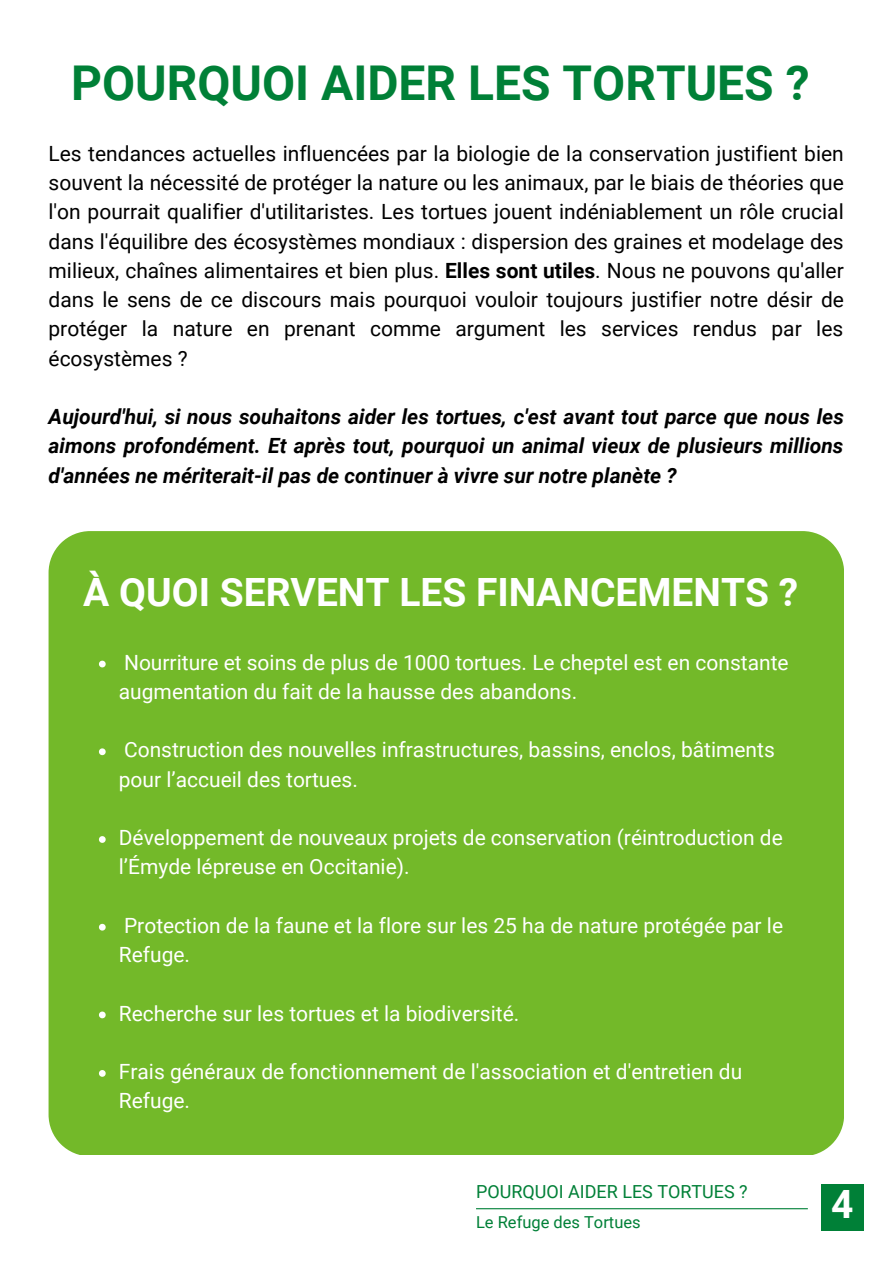
<style>
.page{position:relative;width:893px;height:1264px;background:#fff}
.page>*{position:absolute;margin:0;border:0;box-sizing:border-box;transform-origin:0 0}
.t1{font:700 48px "Roboto";color:#008037}
.t2{font:700 39px "Roboto";color:#fff}
.t3{font:21px/29.2px "Roboto";color:#000;text-align:justify}
.t4{font:21px/29.2px "Roboto";color:#fff}
.t5{font:italic 700 21px/29.2px "Roboto";color:#000;text-align:justify}
.t6{font:18px "Roboto";color:#008037}
.t7{font:16.5px "Roboto";color:#008037}
.s1{font-weight:700}
</style>
<div class="page">
<div style="left:820px;top:1184px;width:43px;height:46px;background:#008037"></div>
<hr style="left:476px;top:1208px;width:331px;height:1px;background:#008037">
<div style="left:49px;top:531px;width:794px;height:623px;background:#73b929"></div>
<svg style="left:99px;top:660px;width:7px;height:7px"></svg>
<svg style="left:99px;top:748px;width:7px;height:7px"></svg>
<svg style="left:99px;top:836px;width:7px;height:6px"></svg>
<svg style="left:99px;top:923px;width:7px;height:7px"></svg>
<svg style="left:99px;top:1011px;width:7px;height:7px"></svg>
<svg style="left:99px;top:1070px;width:7px;height:6px"></svg>
<h1 class="t1" style="left:71px;top:56px;width:739px">POURQUOI AIDER LES TORTUES ?</h1>
<p class="t3" style="left:49px;top:139px;width:796px">Les tendances actuelles influencées par la biologie de la conservation justifient bien souvent la nécessité de protéger la nature ou les animaux, par le biais de théories que l'on pourrait qualifier d'utilitaristes. Les tortues jouent indéniablement un rôle crucial dans l'équilibre des écosystèmes mondiaux : dispersion des graines et modelage des milieux, chaînes alimentaires et bien plus. <span class="s1">Elles sont utiles</span>. Nous ne pouvons qu'aller dans le sens de ce discours mais pourquoi vouloir toujours justifier notre désir de protéger la nature en prenant comme argument les services rendus par les écosystèmes ?</p>
<p class="t5" style="left:49px;top:402px;width:796px">Aujourd'hui, si nous souhaitons aider les tortues, c'est avant tout parce que nous les aimons profondément. Et après tout, pourquoi un animal vieux de plusieurs millions d'années ne mériterait-il pas de continuer à vivre sur notre planète ?</p>
<h2 class="t2" style="left:83px;top:570px;width:716px">À QUOI SERVENT LES FINANCEMENTS ?</h2>
<p class="t4" style="left:119px;top:648px;width:671px">Nourriture et soins de plus de 1000 tortues. Le cheptel est en constante augmentation du fait de la hausse des abandons.</p>
<p class="t4" style="left:119px;top:735px;width:657px">Construction des nouvelles infrastructures, bassins, enclos, bâtiments pour l’accueil des tortues.</p>
<p class="t4" style="left:119px;top:823px;width:665px">Développement de nouveaux projets de conservation (réintroduction de l’Émyde lépreuse en Occitanie).</p>
<p class="t4" style="left:119px;top:911px;width:665px">Protection de la faune et la flore sur les 25 ha de nature protégée par le<br>Refuge.</p>
<p class="t4" style="left:119px;top:998px;width:402px">Recherche sur les tortues et la biodiversité.</p>
<p class="t4" style="left:119px;top:1057px;width:625px">Frais généraux de fonctionnement de l'association et d'entretien du<br>Refuge.</p>
<p class="t6" style="left:476px;top:1181px;width:273px">POURQUOI AIDER LES TORTUES ?</p>
<p class="t7" style="left:476px;top:1212px;width:166px">Le Refuge des Tortues</p>
<h2 class="t2" style="left:831px;top:1181px;width:24px">4</h2>
</div>
